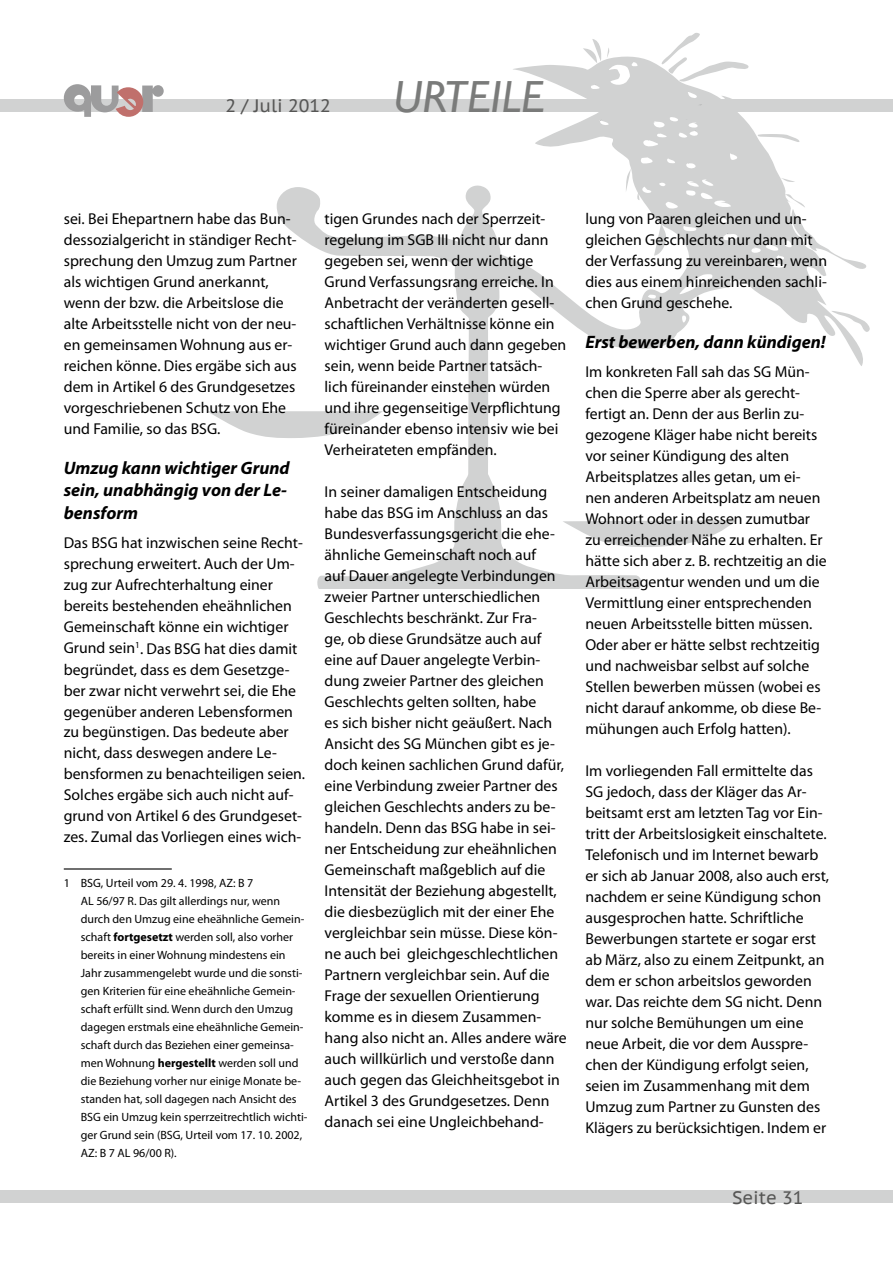
<style>
.page{position:relative;width:893px;height:1263px;background:#fff}
.page>*{position:absolute;margin:0;border:0;box-sizing:border-box;transform-origin:0 0}
.t1{font:italic 45px "Gill Sans";letter-spacing:.01em;color:#7a7b7a}
.t2{font:italic 700 18px/22.5px "Myriad Pro";letter-spacing:-.005em;color:#000}
.t3{font:18px "PT Sans Caption";color:#565655}
.t4{font:15.75px/21px "Myriad Pro";color:#000}
.t5{font:12px/18px "Myriad Pro";color:#000}
.s1{font-weight:700}
</style>
<div class="page">
<div style="left:0;top:99px;width:893px;height:13px;background:#d1d2d2"></div>
<div style="left:0;top:1190px;width:893px;height:13px;background:#d1d2d2"></div>
<svg style="left:64px;top:84px;width:100px;height:33px"></svg>
<svg style="left:513px;top:33px;width:357px;height:333px"></svg>
<svg style="left:277px;top:185px;width:402px;height:403px"></svg>
<svg style="left:563px;top:520px;width:173px;height:27px"></svg>
<svg style="left:207px;top:411px;width:176px;height:27px"></svg>
<hr style="left:64px;top:868px;width:108px;height:1px;background:#000">
<p class="t3" style="left:225px;top:94px;width:107px">2 / Juli 2012</p>
<h1 class="t1" style="left:394px;top:71px;width:152px">URTEILE</h1>
<p class="t4" style="left:64px;top:208px;width:235px">sei. Bei Ehepartnern habe das Bun&shy;dessozialgericht in ständiger Recht&shy;sprechung den Umzug zum Partner als wichtigen Grund anerkannt, wenn der bzw. die Arbeitslose die alte Arbeitsstelle nicht von der neu&shy;en gemeinsamen Wohnung aus er&shy;reichen könne. Dies ergäbe sich aus dem in Artikel 6 des Grundgesetzes vorgeschriebenen Schutz von Ehe und Familie, so das BSG.</p>
<p class="t2" style="left:64px;top:456px;width:228px">Umzug kann wichtiger Grund sein, unabhängig von der Le&shy;bensform</p>
<p class="t4" style="left:64px;top:532px;width:243px">Das BSG hat inzwischen seine Recht&shy;sprechung erweitert. Auch der Um&shy;zug zur Aufrechterhaltung einer bereits bestehenden eheähnlichen Gemeinschaft könne ein wichtiger Grund sein<sup>1</sup>. Das BSG hat dies damit begründet, dass es dem Gesetzge&shy;ber zwar nicht verwehrt sei, die Ehe gegenüber anderen Lebensformen zu begünstigen. Das bedeute aber nicht, dass deswegen andere Le&shy;bensformen zu benachteiligen seien.<br>Solches ergäbe sich auch nicht auf&shy;grund von Artikel 6 des Grundgeset&shy;zes. Zumal das Vorliegen eines wich-</p>
<p class="t5" style="left:81px;top:874px;width:228px;text-indent:-17px">1 BSG, Urteil vom 29. 4. 1998, AZ: B 7<br>AL 56/97 R. Das gilt allerdings nur, wenn durch den Umzug eine eheähnliche Gemein&shy;schaft <span class="s1">fortgesetzt</span> werden soll, also vorher bereits in einer Wohnung mindestens ein Jahr zusammengelebt wurde und die sonsti&shy;gen Kriterien für eine eheähnliche Gemein&shy;schaft erfüllt sind. Wenn durch den Umzug dagegen erstmals eine eheähnliche Gemein&shy;schaft durch das Beziehen einer gemeinsa&shy;men Wohnung <span class="s1">hergestellt</span> werden soll und die Beziehung vorher nur einige Monate be&shy;standen hat, soll dagegen nach Ansicht des BSG ein Umzug kein sperrzeitrechtlich wichti&shy;ger Grund sein (BSG, Urteil vom 17. 10. 2002, AZ: B 7 AL 96/00 R).</p>
<p class="t4" style="left:325px;top:208px;width:243px">tigen Grundes nach der Sperrzeit&shy;regelung im SGB III nicht nur dann gegeben sei, wenn der wichtige Grund Verfassungsrang erreiche. In Anbetracht der veränderten gesell&shy;schaftlichen Verhältnisse könne ein wichtiger Grund auch dann gegeben sein, wenn beide Partner tatsäch&shy;lich füreinander einstehen würden und ihre gegenseitige Verpflichtung füreinander ebenso intensiv wie bei Verheirateten empfänden.</p>
<p class="t4" style="left:325px;top:481px;width:244px">In seiner damaligen Entscheidung habe das BSG im Anschluss an das Bundesverfassungsgericht die ehe&shy;ähnliche Gemeinschaft noch auf<br>auf Dauer angelegte Verbindungen zweier Partner unterschiedlichen Geschlechts beschränkt. Zur Fra-<br>ge, ob diese Grundsätze auch auf eine auf Dauer angelegte Verbin&shy;dung zweier Partner des gleichen Geschlechts gelten sollten, habe<br>es sich bisher nicht geäußert. Nach Ansicht des SG München gibt es je&shy;doch keinen sachlichen Grund dafür, eine Verbindung zweier Partner des gleichen Geschlechts anders zu be&shy;handeln. Denn das BSG habe in sei&shy;ner Entscheidung zur eheähnlichen Gemeinschaft maßgeblich auf die Intensität der Beziehung abgestellt, die diesbezüglich mit der einer Ehe vergleichbar sein müsse. Diese kön&shy;ne auch bei gleichgeschlechtlichen Partnern vergleichbar sein. Auf die Frage der sexuellen Orientierung komme es in diesem Zusammen&shy;hang also nicht an. Alles andere wäre auch willkürlich und verstoße dann auch gegen das Gleichheitsgebot in Artikel 3 des Grundgesetzes. Denn danach sei eine Ungleichbehand-</p>
<p class="t4" style="left:585px;top:208px;width:243px">lung von Paaren gleichen und un&shy;gleichen Geschlechts nur dann mit der Verfassung zu vereinbaren, wenn dies aus einem hinreichenden sachli&shy;chen Grund geschehe.</p>
<p class="t2" style="left:585px;top:330px;width:242px">Erst bewerben, dann kündigen!</p>
<p class="t4" style="left:585px;top:361px;width:243px">Im konkreten Fall sah das SG Mün&shy;chen die Sperre aber als gerecht&shy;fertigt an. Denn der aus Berlin zu&shy;gezogene Kläger habe nicht bereits vor seiner Kündigung des alten Arbeitsplatzes alles getan, um ei&shy;nen anderen Arbeitsplatz am neuen Wohnort oder in dessen zumutbar zu erreichender Nähe zu erhalten. Er hätte sich aber z. B. rechtzeitig an die Arbeitsagentur wenden und um die Vermittlung einer entsprechenden neuen Arbeitsstelle bitten müssen.<br>Oder aber er hätte selbst rechtzeitig und nachweisbar selbst auf solche Stellen bewerben müssen (wobei es nicht darauf ankomme, ob diese Be&shy;mühungen auch Erfolg hatten).</p>
<p class="t4" style="left:585px;top:760px;width:245px">Im vorliegenden Fall ermittelte das SG jedoch, dass der Kläger das Ar&shy;beitsamt erst am letzten Tag vor Ein&shy;tritt der Arbeitslosigkeit einschaltete.<br>Telefonisch und im Internet bewarb er sich ab Januar 2008, also auch erst, nachdem er seine Kündigung schon ausgesprochen hatte. Schriftliche Bewerbungen startete er sogar erst ab März, also zu einem Zeitpunkt, an dem er schon arbeitslos geworden war. Das reichte dem SG nicht. Denn nur solche Bemühungen um eine neue Arbeit, die vor dem Ausspre&shy;chen der Kündigung erfolgt seien, seien im Zusammenhang mit dem Umzug zum Partner zu Gunsten des Klägers zu berücksichtigen. Indem er</p>
<p class="t3" style="left:732px;top:1185px;width:73px">Seite 31</p>
</div>
